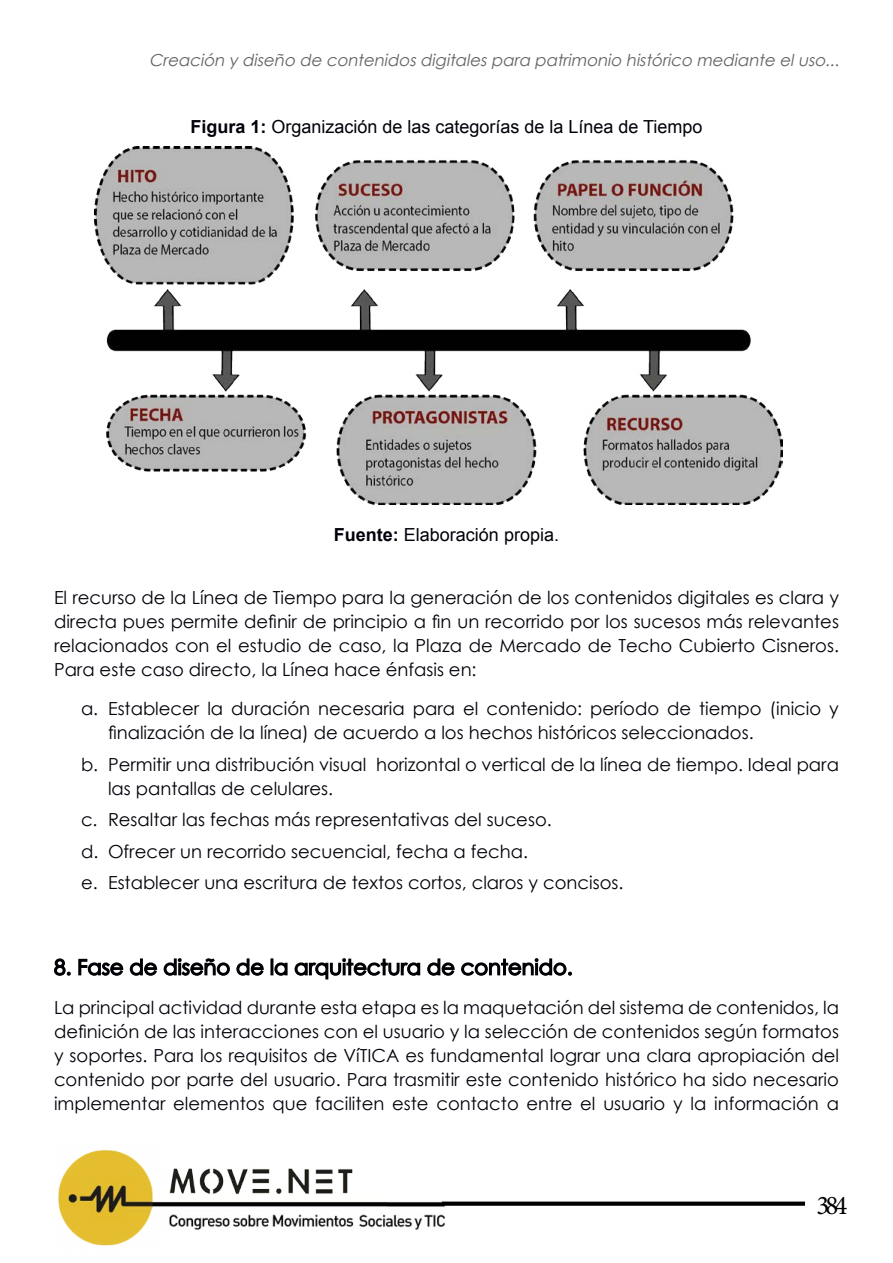
<style>
.page{position:relative;width:893px;height:1263px;background:#fff}
.page>*{position:absolute;margin:0;border:0;box-sizing:border-box;transform-origin:0 0}
.t1{font:27px "Minion Pro";color:#000}
.t2{font:18px/24px "Century Gothic";color:#00000a}
.t3{font:18px "Arial";color:#00000a}
.t4{font:italic 16.5px "Century Gothic";color:#636363}
.s1{font-weight:700}
</style>
<div class="page">
<img style="left:58px;top:1150px;width:387px;height:96px">
<div style="left:442px;top:1201px;width:363px;height:5px;background:#000"></div>
<img style="left:95px;top:147px;width:687px;height:357px">
<svg style="left:54px;top:958px;width:17px;height:18px"></svg>
<svg style="left:78px;top:958px;width:186px;height:18px"></svg>
<div style="left:270px;top:958px;width:3px;height:17px;border:2px solid #000"></div>
<svg style="left:274px;top:962px;width:14px;height:14px"></svg>
<svg style="left:294px;top:958px;width:278px;height:22px"></svg>
<p class="t4" style="left:149px;top:49px;width:695px">Creación y diseño de contenidosdigitalespara patrimonio histórico mediante eluso...</p>
<p class="t3" style="left:190px;top:115px;width:514px"><span class="s1">Figura 1:</span> Organización de las categorías de la Línea de Tiempo</p>
<p class="t3" style="left:334px;top:523px;width:227px"><span class="s1">Fuente:</span> Elaboración propia.</p>
<p class="t2" style="left:54px;top:585px;width:786px;text-align:justify">El recurso de la Línea de Tiempo para la generación de los contenidos digitales es clara y directa pues permite definir de principio a fin un recorrido por los sucesos más relevantes relacionados con el estudio de caso, la Plaza de Mercado de Techo Cubierto Cisneros.<br>Para este caso directo, la Línea hace énfasis en:</p>
<p class="t2" style="left:108px;top:696px;width:732px;text-indent:-27px">a. Establecer la duración necesaria para el contenido: período de tiempo (inicio y finalización de la línea) de acuerdo a los hechos históricos seleccionados.</p>
<p class="t2" style="left:108px;top:752px;width:732px;text-indent:-27px">b. Permitir una distribución visual horizontal o vertical de la línea de tiempo. Ideal para las pantallas de celulares.</p>
<p class="t2" style="left:81px;top:803px;width:544px;line-height:31.5px">c. Resaltar las fechas más representativas del suceso.<br>d. Ofrecer un recorrido secuencial, fecha a fecha.<br>e. Establecer una escritura de textos cortos, claros y concisos.</p>
<p class="t2" style="left:54px;top:995px;width:786px;text-align:justify">La principal actividad durante esta etapa es la maquetación del sistema de contenidos, la definición de las interacciones con el usuario y la selección de contenidos según formatos y soportes. Para los requisitos de VíTICA es fundamental lograr una clara apropiación del contenido por parte del usuario. Para trasmitir este contenido histórico ha sido necesario implementar elementos que faciliten este contacto entre el usuario y la información a</p>
<h1 class="t1" style="left:817px;top:1188px;width:32px">384</h1>
</div>
